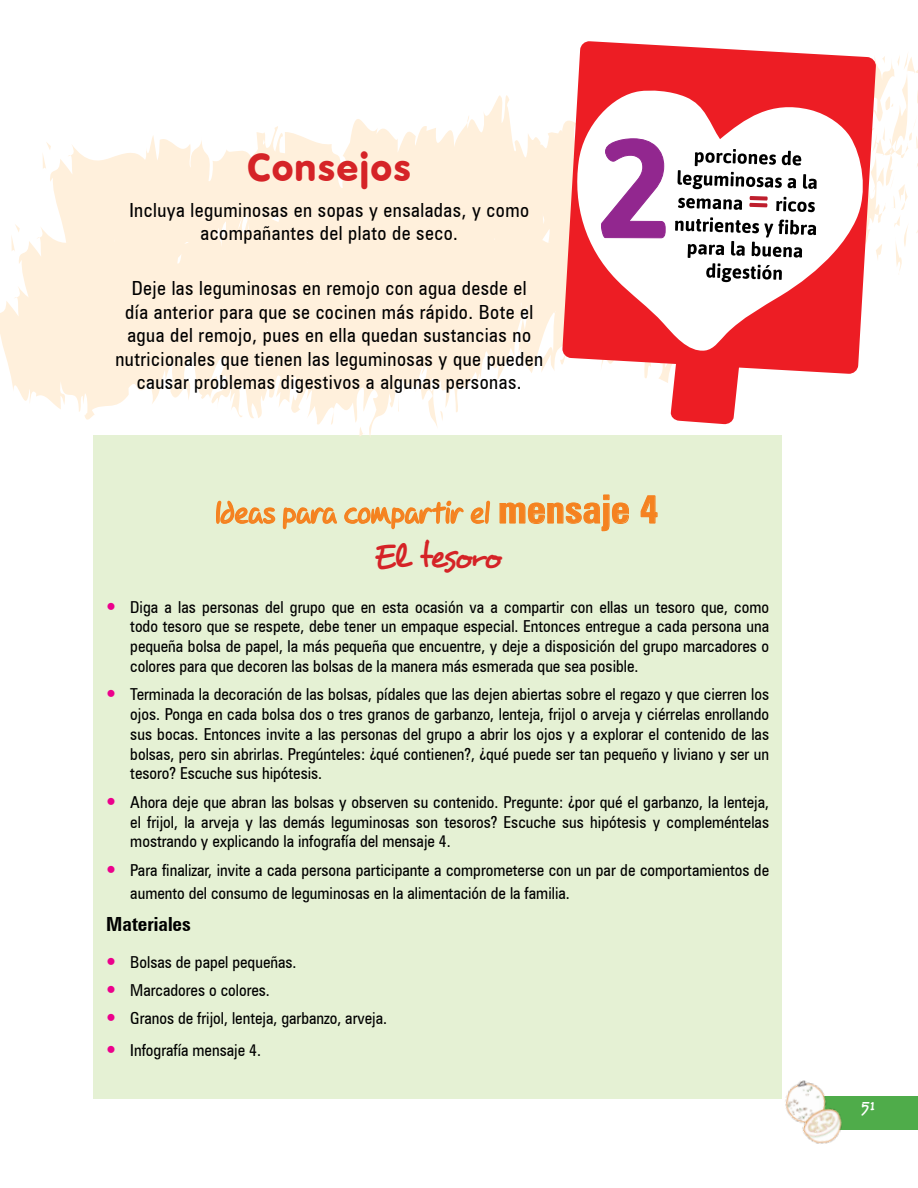
<style>
.page{position:relative;width:918px;height:1188px;background:#fff}
.page>*{position:absolute;margin:0;border:0;box-sizing:border-box;transform-origin:0 0}
.t1{font:40.5px "VAG Round";color:#d52327}
.t2{font:36px "Desyrel";letter-spacing:-.085em;color:#d52327}
.t3{font:27px "Dupree";color:#f58220}
.t4{font:condensed 19.5px/23.4px "Zurich BT";letter-spacing:.025em;color:#000;text-align:center}
.t5{font:700 condensed 19.5px "Zurich BT";color:#000}
.t6{font:condensed 16.5px/19.8px "Zurich BT";color:#000;text-align:justify}
.t7{font:16.5px "Desyrel";color:#fff}
.s1{font-family:"Zurich BT";font-weight:700;font-stretch:condensed;font-size:39px}
</style>
<div class="page">
<div style="left:820px;top:1096px;width:98px;height:34px;background:#4fac4a"></div>
<img style="left:785px;top:1080px;width:57px;height:64px">
<div style="left:93px;top:435px;width:689px;height:664px;background:#e5f1d4"></div>
<svg style="left:42px;top:119px;width:520px;height:60px;fill:#fff0dc"></svg>
<svg style="left:0;top:179px;width:726px;height:256px;fill:#fff0dc"></svg>
<svg style="left:515px;top:354px;width:4px;height:13px"></svg>
<svg style="left:331px;top:409px;width:4px;height:16px"></svg>
<svg style="left:440px;top:411px;width:3px;height:10px"></svg>
<svg style="left:398px;top:392px;width:5px;height:20px"></svg>
<svg style="left:359px;top:415px;width:5px;height:21px"></svg>
<svg style="left:216px;top:500px;width:60px;height:24px"></svg>
<svg style="left:282px;top:500px;width:182px;height:30px"></svg>
<svg style="left:470px;top:500px;width:21px;height:24px"></svg>
<svg style="left:499px;top:494px;width:130px;height:37px"></svg>
<svg style="left:640px;top:495px;width:18px;height:29px"></svg>
<svg style="left:562px;top:41px;width:128px;height:333px"></svg>
<svg style="left:573px;top:90px;width:28px;height:263px;fill:#ed1d24"></svg>
<svg style="left:601px;top:47px;width:317px;height:377px"></svg>
<h1 class="t1" style="left:247px;top:144px;width:166px">Consejos</h1>
<p class="t4" style="left:129px;top:198px;width:401px">Incluya leguminosas en sopas y ensaladas, y como acompañantes del plato de seco.</p>
<p class="t4" style="left:115px;top:277px;width:429px">Deje las leguminosas en remojo con agua desde el<br>día anterior para que se cocinen más rápido. Bote el agua del remojo, pues en ella quedan sustancias no nutricionales que tienen las leguminosas y que pueden causar problemas digestivos a algunas personas.</p>
<h3 class="t3" style="left:217px;top:496px;width:444px">Ideas para compartir el <span class="s1">mensaje 4</span></h3>
<h2 class="t2" style="left:373px;top:534px;width:131px">El tesoro</h2>
<p class="t6" style="left:130px;top:597px;width:640px">Diga a las personas del grupo que en esta ocasión va a compartir con ellas un tesoro que, como todo tesoro que se respete, debe tener un empaque especial. Entonces entregue a cada persona una pequeña bolsa de papel, la más pequeña que encuentre, y deje a disposición del grupo marcadores o colores para que decoren las bolsas de la manera más esmerada que sea posible.</p>
<p class="t6" style="left:130px;top:684px;width:640px">Terminada la decoración de las bolsas, pídales que las dejen abiertas sobre el regazo y que cierren los ojos. Ponga en cada bolsa dos o tres granos de garbanzo, lenteja, frijol o arveja y ciérrelas enrollando sus bocas. Entonces invite a las personas del grupo a abrir los ojos y a explorar el contenido de las bolsas, pero sin abrirlas. Pregúnteles: ¿qué contienen?, ¿qué puede ser tan pequeño y liviano y ser un tesoro? Escuche sus hipótesis.</p>
<p class="t6" style="left:130px;top:792px;width:640px">Ahora deje que abran las bolsas y observen su contenido. Pregunte: ¿por qué el garbanzo, la lenteja, el frijol, la arveja y las demás leguminosas son tesoros? Escuche sus hipótesis y compleméntelas mostrando y explicando la infografía del mensaje 4.</p>
<p class="t6" style="left:130px;top:858px;width:640px;line-height:23.4px">Para finalizar, invite a cada persona participante a comprometerse con un par de comportamientos de aumento del consumo de leguminosas en la alimentación de la familia.</p>
<p class="t5" style="left:106px;top:912px;width:86px">Materiales</p>
<p class="t6" style="left:130px;top:948px;width:258px;line-height:28.3px;text-align:left">Bolsas de papel pequeñas.<br>Marcadores o colores.<br>Granos de frijol, lenteja, garbanzo, arveja.</p>
<p class="t6" style="left:130px;top:1040px;width:132px">Infografía mensaje 4.</p>
<p class="t7" style="left:861px;top:1096px;width:16px">51</p>
</div>
